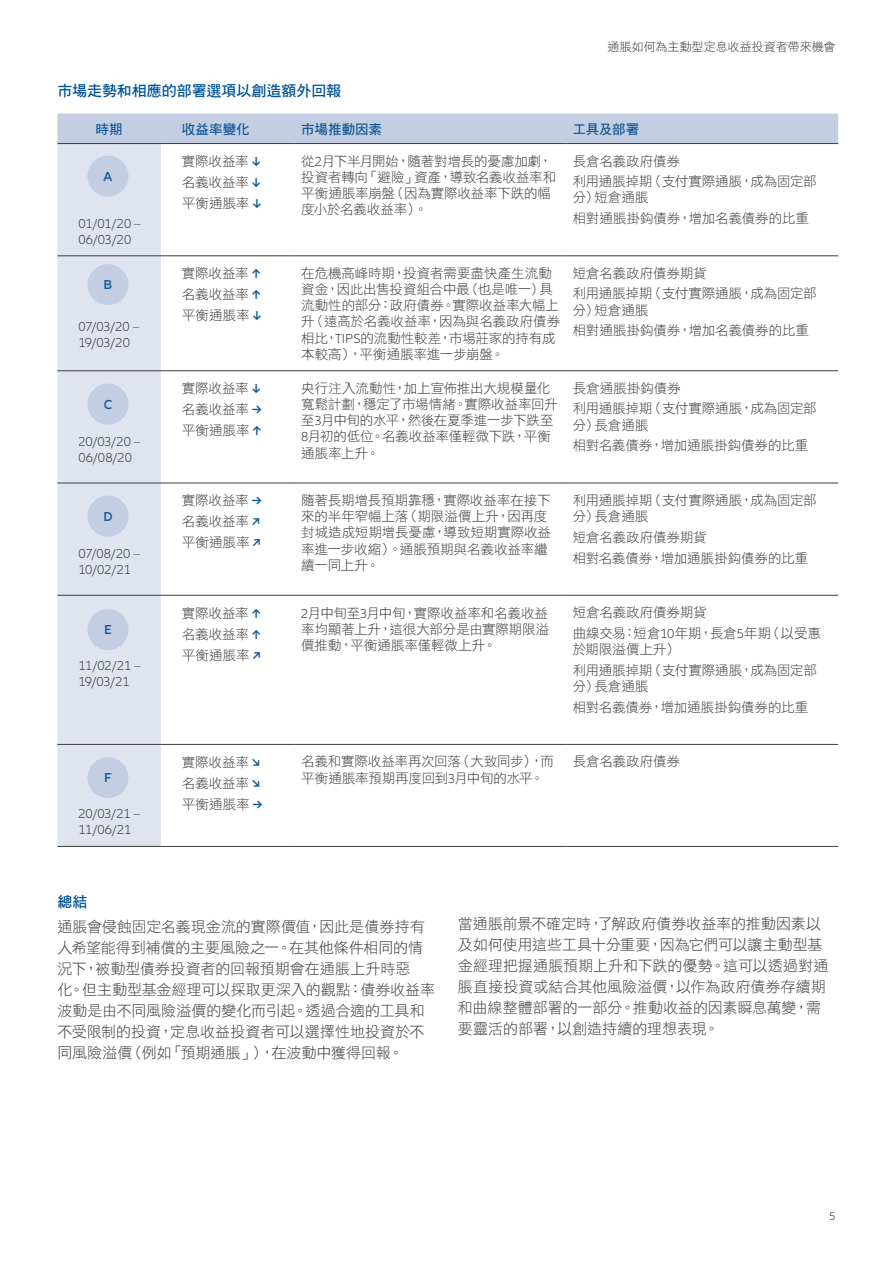
<style>
.page{position:relative;width:893px;height:1263px;background:#fff}
.page>*{position:absolute;margin:0;border:0;box-sizing:border-box;transform-origin:0 0}
.t1{font:15px/21px "DF Hei HK W3";letter-spacing:-.005em;color:#3e3e3f}
.t2{font:15px "DF Hei HK W7";letter-spacing:-.005em;color:#015399}
.t3{font:13.5px/16.2px "DF Hei HK W3";letter-spacing:-.01em;color:#3e3e3f}
.t4{font:300 13.5px/16.2px "Allianz Neo";letter-spacing:-.01em;color:#3e3e3f}
.t5{font:13.5px "DF Hei HK W7";color:#125a96}
.t6{font:600 13.5px "Allianz Neo";color:#125a96}
.t7{font:12px "DF Hei HK W3";color:#3e3e3f}
.t8{font:300 12px "Allianz Neo";color:#3e3e3f}
.s1{font-family:"Allianz Neo";font-weight:600;color:#125a96}
.s2{font-family:"Allianz Neo";font-weight:300}
</style>
<div class="page">
<div style="left:57px;top:114px;width:781px;height:29px;background:#c4cee3"></div>
<div style="left:57px;top:144px;width:104px;height:702px;background:#dfe4f0"></div>
<hr style="left:57px;top:143px;width:104px;height:1px;background:#3e3e3f">
<hr style="left:161px;top:143px;width:134px;height:1px;background:#3e3e3f">
<hr style="left:295px;top:143px;width:272px;height:1px;background:#3e3e3f">
<hr style="left:567px;top:143px;width:271px;height:1px;background:#3e3e3f">
<hr style="left:57px;top:256px;width:104px;height:1px;background:#3e3e3f">
<hr style="left:161px;top:256px;width:134px;height:1px;background:#3e3e3f">
<hr style="left:295px;top:256px;width:272px;height:1px;background:#3e3e3f">
<hr style="left:567px;top:256px;width:271px;height:1px;background:#3e3e3f">
<hr style="left:57px;top:370px;width:104px;height:1px;background:#3e3e3f">
<hr style="left:161px;top:370px;width:134px;height:1px;background:#3e3e3f">
<hr style="left:295px;top:370px;width:272px;height:1px;background:#3e3e3f">
<hr style="left:567px;top:370px;width:271px;height:1px;background:#3e3e3f">
<hr style="left:57px;top:483px;width:104px;height:1px;background:#3e3e3f">
<hr style="left:161px;top:483px;width:134px;height:1px;background:#3e3e3f">
<hr style="left:295px;top:483px;width:272px;height:1px;background:#3e3e3f">
<hr style="left:567px;top:483px;width:271px;height:1px;background:#3e3e3f">
<hr style="left:57px;top:595px;width:104px;height:1px;background:#3e3e3f">
<hr style="left:161px;top:595px;width:134px;height:1px;background:#3e3e3f">
<hr style="left:295px;top:595px;width:272px;height:1px;background:#3e3e3f">
<hr style="left:567px;top:595px;width:271px;height:1px;background:#3e3e3f">
<hr style="left:57px;top:744px;width:104px;height:1px;background:#3e3e3f">
<hr style="left:161px;top:744px;width:134px;height:1px;background:#3e3e3f">
<hr style="left:295px;top:744px;width:272px;height:1px;background:#3e3e3f">
<hr style="left:567px;top:744px;width:271px;height:1px;background:#3e3e3f">
<hr style="left:57px;top:846px;width:104px;height:1px;background:#3e3e3f">
<hr style="left:161px;top:846px;width:134px;height:1px;background:#3e3e3f">
<hr style="left:295px;top:846px;width:272px;height:1px;background:#3e3e3f">
<hr style="left:567px;top:846px;width:271px;height:1px;background:#3e3e3f">
<div style="left:87px;top:156px;width:41px;height:41px;background:#c4cee3;border-radius:50%"></div>
<div style="left:87px;top:264px;width:41px;height:41px;background:#c4cee3;border-radius:50%"></div>
<div style="left:87px;top:384px;width:41px;height:41px;background:#c4cee3;border-radius:50%"></div>
<div style="left:87px;top:496px;width:41px;height:41px;background:#c4cee3;border-radius:50%"></div>
<div style="left:87px;top:609px;width:41px;height:41px;background:#c4cee3;border-radius:50%"></div>
<div style="left:87px;top:757px;width:41px;height:41px;background:#c4cee3;border-radius:50%"></div>
<p class="t7" style="left:607px;top:41px;width:230px">通脹如何為主動型定息收益投資者帶來機會</p>
<p class="t2" style="left:57px;top:83px;width:285px">市場走勢和相應的部署選項以創造額外回報</p>
<p class="t5" style="left:96px;top:121px;width:29px">時期</p>
<p class="t5" style="left:182px;top:121px;width:69px">收益率變化</p>
<p class="t5" style="left:301px;top:121px;width:82px">市場推動因素</p>
<p class="t5" style="left:573px;top:121px;width:68px">工具及部署</p>
<p class="t6" style="left:104px;top:168px;width:10px">A</p>
<p class="t4" style="left:78px;top:215px;width:64px">01/01/20 –<br>06/03/20</p>
<p class="t6" style="left:104px;top:277px;width:10px">B</p>
<p class="t4" style="left:78px;top:318px;width:63px">07/03/20 –<br>19/03/20</p>
<p class="t6" style="left:104px;top:396px;width:10px">C</p>
<p class="t4" style="left:78px;top:433px;width:64px">20/03/20 –<br>06/08/20</p>
<p class="t6" style="left:103px;top:508px;width:11px">D</p>
<p class="t4" style="left:78px;top:546px;width:63px">07/08/20 –<br>10/02/21</p>
<p class="t6" style="left:104px;top:622px;width:9px">E</p>
<p class="t4" style="left:78px;top:658px;width:64px">11/02/21 –<br>19/03/21</p>
<p class="t6" style="left:104px;top:770px;width:9px">F</p>
<p class="t4" style="left:78px;top:806px;width:63px">20/03/21 –<br>11/06/21</p>
<p class="t3" style="left:182px;top:150px;width:81px;line-height:21px;text-align:justify">實際收益率 <span class="s1">↓</span>名義收益率 <span class="s1">↓</span>平衡通脹率 <span class="s1">↓</span></p>
<p class="t3" style="left:301px;top:153px;width:257px">從<span class="s2">2</span>月下半月開始，隨著對增長的憂慮加劇，投資者轉向「避險」資產，導致名義收益率和平衡通脹率崩盤（因為實際收益率下跌的幅度小於名義收益率）。</p>
<p class="t3" style="left:573px;top:150px;width:246px;line-height:20.7px">長倉名義政府債券<br>利用通脹掉期（支付實際通脹，成為固定部</p>
<p class="t3" style="left:573px;top:187px;width:238px;line-height:20.7px">分）短倉通脹<br>相對通脹掛鈎債券，增加名義債券的比重</p>
<p class="t3" style="left:182px;top:263px;width:81px;line-height:21px;text-align:justify">實際收益率 <span class="s1">↑</span>名義收益率 <span class="s1">↑</span>平衡通脹率 <span class="s1">↓</span></p>
<p class="t3" style="left:301px;top:265px;width:261px">在危機高峰時期，投資者需要盡快產生流動資金，因此出售投資組合中最（也是唯一）具流動性的部分：政府債券。實際收益率大幅上升（遠高於名義收益率，因為與名義政府債券相比，<span class="s2">TIPS</span>的流動性較差，市場莊家的持有成本較高），平衡通脹率進一步崩盤。</p>
<p class="t3" style="left:573px;top:262px;width:246px;line-height:20.7px">短倉名義政府債券期貨<br>利用通脹掉期（支付實際通脹，成為固定部</p>
<p class="t3" style="left:573px;top:299px;width:238px;line-height:20.7px">分）短倉通脹<br>相對通脹掛鈎債券，增加名義債券的比重</p>
<p class="t3" style="left:182px;top:377px;width:82px;line-height:21px;text-align:justify">實際收益率 <span class="s1">↓</span>名義收益率 <span class="s1">→</span>平衡通脹率 <span class="s1">↑</span></p>
<p class="t3" style="left:301px;top:380px;width:258px">央行注入流動性，加上宣佈推出大規模量化寬鬆計劃，穩定了市場情緒。實際收益率回升至<span class="s2">3</span>月中旬的水平，然後在夏季進一步下跌至<br><span class="s2">8</span>月初的低位。名義收益率僅輕微下跌，平衡通脹率上升。</p>
<p class="t3" style="left:573px;top:377px;width:246px;line-height:20.7px">長倉通脹掛鈎債券<br>利用通脹掉期（支付實際通脹，成為固定部</p>
<p class="t3" style="left:573px;top:414px;width:237px;line-height:20.7px">分）長倉通脹<br>相對名義債券，增加通脹掛鈎債券的比重</p>
<p class="t3" style="left:182px;top:490px;width:82px;line-height:21px">實際收益率 <span class="s1">→</span>名義收益率 <span class="s1">↗</span>平衡通脹率 <span class="s1">↗</span></p>
<p class="t3" style="left:301px;top:492px;width:251px">隨著長期增長預期靠穩，實際收益率在接下來的半年窄幅上落（期限溢價上升，因再度封城造成短期增長憂慮，導致短期實際收益率進一步收縮）。通脹預期與名義收益率繼續一同上升。</p>
<p class="t3" style="left:573px;top:492px;width:246px">利用通脹掉期（支付實際通脹，成為固定部分）長倉通脹</p>
<p class="t3" style="left:573px;top:526px;width:237px;line-height:20.7px">短倉名義政府債券期貨<br>相對名義債券，增加通脹掛鈎債券的比重</p>
<p class="t3" style="left:182px;top:602px;width:80px;line-height:21px;text-align:justify">實際收益率 <span class="s1">↑</span>名義收益率 <span class="s1">↑</span>平衡通脹率 <span class="s1">↗</span></p>
<p class="t3" style="left:301px;top:604px;width:249px;text-align:justify"><span class="s2">2</span>月中旬至<span class="s2">3</span>月中旬，實際收益率和名義收益率均顯著上升，這很大部分是由實際期限溢價推動，平衡通脹率僅輕微上升。</p>
<p class="t3" style="left:573px;top:602px;width:250px;line-height:20.7px">短倉名義政府債券期貨<br>曲線交易：短倉<span class="s2">10</span>年期，長倉<span class="s2">5</span>年期（以受惠</p>
<p class="t3" style="left:573px;top:639px;width:246px;line-height:20.7px">於期限溢價上升）<br>利用通脹掉期（支付實際通脹，成為固定部</p>
<p class="t3" style="left:573px;top:676px;width:237px;line-height:20.7px">分）長倉通脹<br>相對名義債券，增加通脹掛鈎債券的比重</p>
<p class="t3" style="left:182px;top:751px;width:82px;line-height:21px">實際收益率 <span class="s1">↘</span>名義收益率 <span class="s1">↘</span>平衡通脹率 <span class="s1">→</span></p>
<p class="t3" style="left:301px;top:753px;width:254px">名義和實際收益率再次回落（大致同步），而平衡通脹率預期再度回到<span class="s2">3</span>月中旬的水平。</p>
<p class="t3" style="left:573px;top:753px;width:109px">長倉名義政府債券</p>
<p class="t2" style="left:57px;top:893px;width:32px">總結</p>
<p class="t1" style="left:57px;top:916px;width:379px">通脹會侵蝕固定名義現金流的實際價值，因此是債券持有人希望能得到補償的主要風險之一。在其他條件相同的情況下，被動型債券投資者的回報預期會在通脹上升時惡<br>化。但主動型基金經理可以採取更深入的觀點：債券收益率波動是由不同風險溢價的變化而引起。透過合適的工具和不受限制的投資，定息收益投資者可以選擇性地投資於不同風險溢價（例如「預期通脹」），在波動中獲得回報。</p>
<p class="t1" style="left:458px;top:912px;width:372px">當通脹前景不確定時，了解政府債券收益率的推動因素以及如何使用這些工具十分重要，因為它們可以讓主動型基金經理把握通脹預期上升和下跌的優勢。這可以透過對通脹直接投資或結合其他風險溢價，以作為政府債券存續期和曲線整體部署的一部分。推動收益的因素瞬息萬變，需要靈活的部署，以創造持續的理想表現。</p>
<p class="t8" style="left:829px;top:1210px;width:8px">5</p>
</div>
